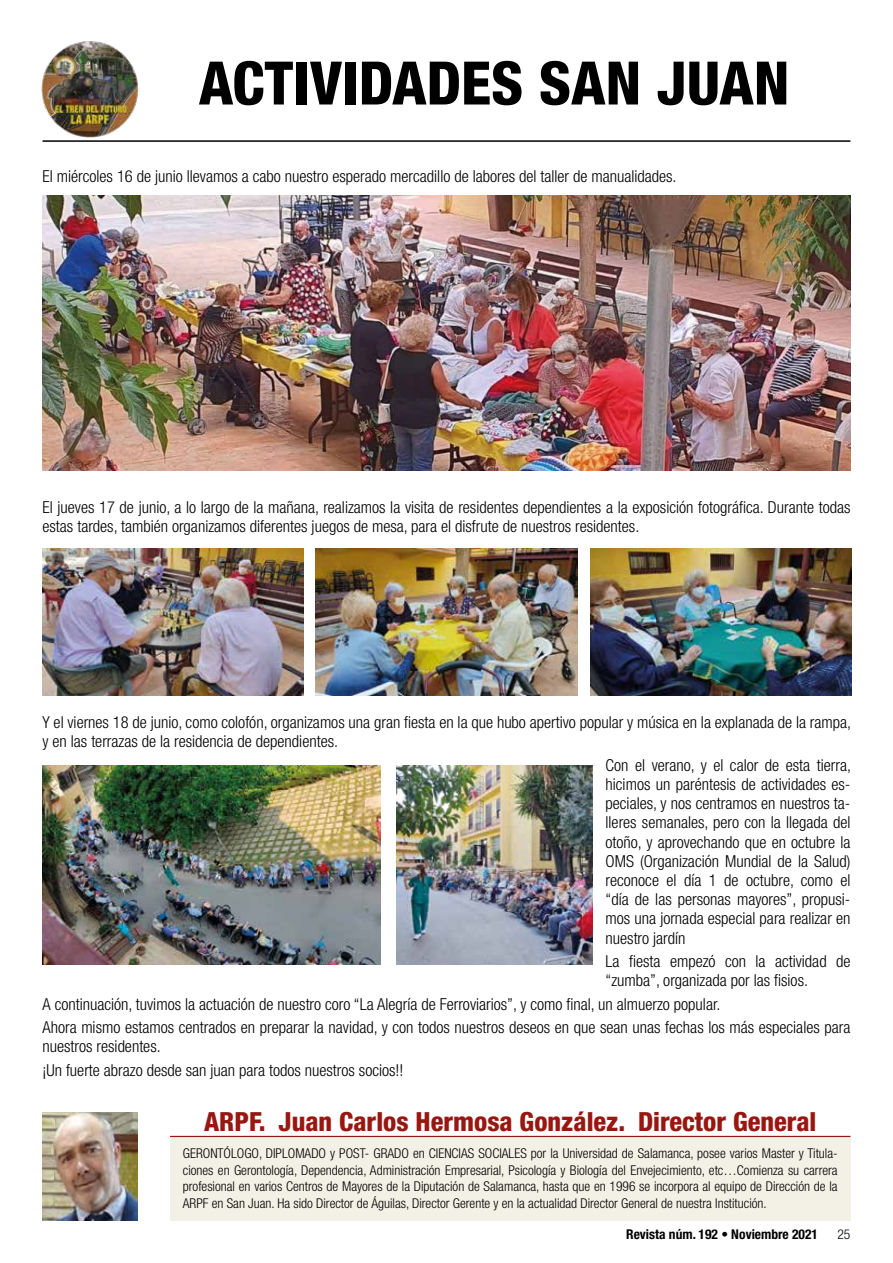
<style>
.page{position:relative;width:893px;height:1263px;background:#fff}
.page>*{position:absolute;margin:0;border:0;box-sizing:border-box;transform-origin:0 0}
.t1{font:800 condensed 60px "Helvetica Neue LT Std";color:#000}
.t2{font:800 condensed 26.4px "Helvetica Neue LT Std";color:#981711}
.t3{font:300 condensed 16.5px/19.2px "Helvetica Neue LT Std";color:#000}
.t4{font:300 condensed 13.5px/16.5px "Helvetica Neue LT Std";color:#000;text-align:justify}
.t5{font:700 condensed 13.5px "Helvetica Neue LT Std";color:#000}
</style>
<div class="page">
<img style="left:41px;top:41px;width:99px;height:97px">
<hr style="left:43px;top:140px;width:807px;height:2px;background:#000">
<img style="left:43px;top:1112px;width:95px;height:108px">
<div style="left:170px;top:1137px;width:680px;height:83px;background:#f3f0e5"></div>
<hr style="left:170px;top:1136px;width:680px;height:1px;background:#981711">
<img style="left:43px;top:196px;width:807px;height:275px">
<img style="left:590px;top:549px;width:262px;height:146px">
<img style="left:316px;top:549px;width:261px;height:146px">
<img style="left:43px;top:549px;width:261px;height:146px">
<img style="left:43px;top:765px;width:338px;height:199px">
<img style="left:397px;top:765px;width:196px;height:199px">
<h1 class="t1" style="left:199px;top:46px;width:592px">ACTIVIDADES SAN JUAN</h1>
<p class="t3" style="left:43px;top:166px;width:636px">El miércoles 16 de junio llevamos a cabo nuestro esperado mercadillo de labores del taller de manualidades.</p>
<p class="t3" style="left:43px;top:497px;width:809px">El jueves 17 de junio, a lo largo de la mañana, realizamos la visita de residentes dependientes a la exposición fotográfica. Durante todas estas tardes, también organizamos diferentes juegos de mesa, para el disfrute de nuestros residentes.</p>
<p class="t3" style="left:43px;top:712px;width:810px">Y el viernes 18 de junio, como colofón, organizamos una gran fiesta en la que hubo apertivo popular y música en la explanada de la rampa, y en las terrazas de la residencia de dependientes.</p>
<p class="t3" style="left:606px;top:755px;width:247px;text-align:justify">Con el verano, y el calor de esta tierra, hicimos un paréntesis de actividades es&shy;peciales, y nos centramos en nuestros ta&shy;lleres semanales, pero con la llegada del otoño, y aprovechando que en octubre la OMS (Organización Mundial de la Salud) reconoce el día 1 de octubre, como el “día de las personas mayores”, propusi&shy;mos una jornada especial para realizar en nuestro jardín</p>
<p class="t3" style="left:606px;top:951px;width:246px">La fiesta empezó con la actividad de “zumba”, organizada por las fisios.</p>
<p class="t3" style="left:43px;top:992px;width:809px;line-height:23.4px">A continuación, tuvimos la actuación de nuestro coro “La Alegría de Ferroviarios”, y como final, un almuerzo popular.<br>Ahora mismo estamos centrados en preparar la navidad, y con todos nuestros deseos en que sean unas fechas los más especiales para</p>
<p class="t3" style="left:43px;top:1035px;width:362px;line-height:23.4px">nuestros residentes.<br>¡Un fuerte abrazo desde san juan para todos nuestros socios!!</p>
<h2 class="t2" style="left:204px;top:1105px;width:614px">ARPF. Juan Carlos Hermosa González. Director General</h2>
<p class="t4" style="left:183px;top:1145px;width:656px">GERONTÓLOGO, DIPLOMADO y POST- GRADO en CIENCIAS SOCIALES por la Universidad de Salamanca, posee varios Master y Titula&shy;ciones en Gerontología, Dependencia, Administración Empresarial, Psicología y Biología del Envejecimiento, etc…Comienza su carrera profesional en varios Centros de Mayores de la Diputación de Salamanca, hasta que en 1996 se incorpora al equipo de Dirección de la ARPF en San Juan. Ha sido Director de Águilas, Director Gerente y en la actualidad Director General de nuestra Institución.</p>
<p class="t5" style="left:626px;top:1225px;width:193px">Revista núm. 192 • Noviembre 2021</p>
<p class="t4" style="left:837px;top:1225px;width:14px">25</p>
</div>
